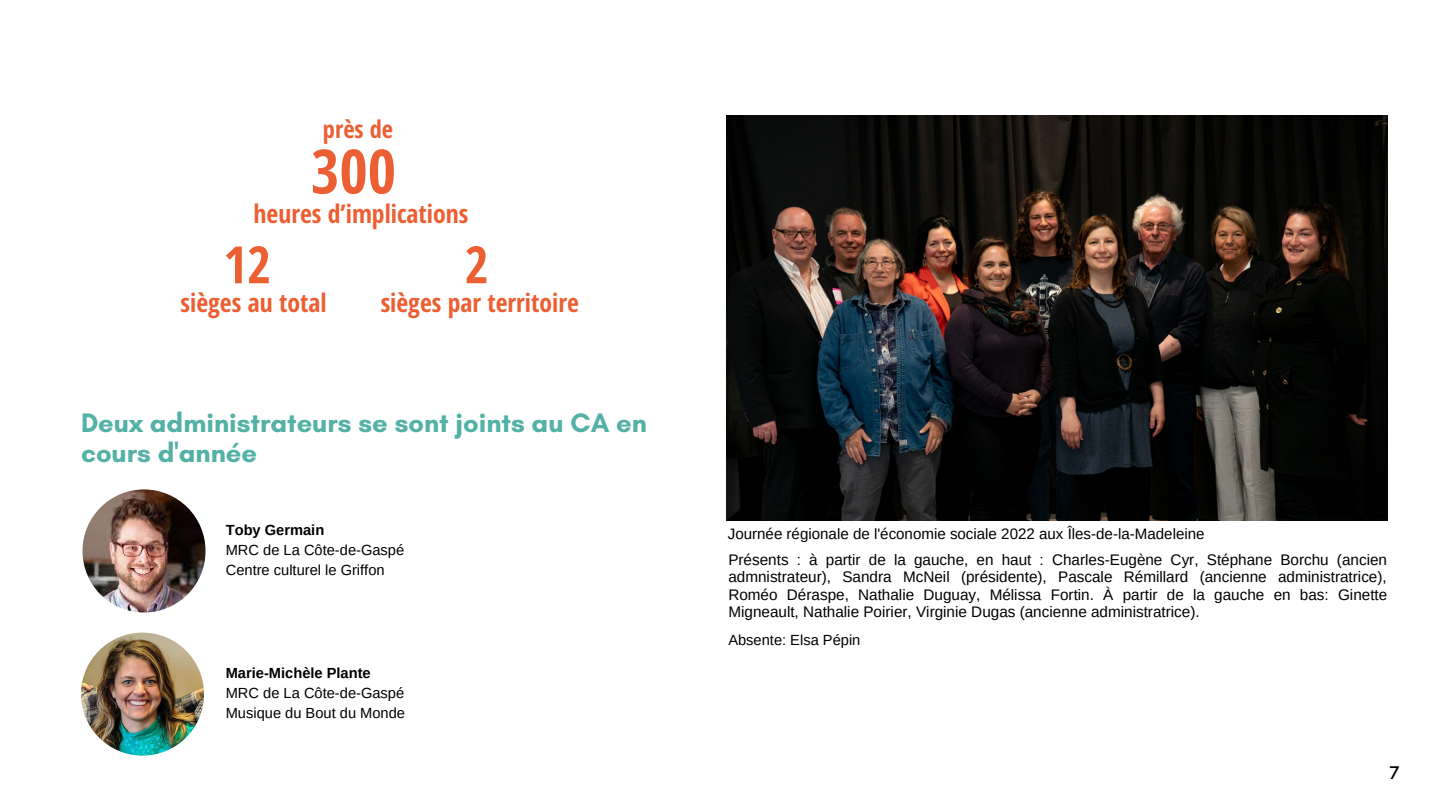
<style>
.page{position:relative;width:1440px;height:810px;background:#fff}
.page>*{position:absolute;margin:0;border:0;box-sizing:border-box;transform-origin:0 0}
.t1{font:700 61.2px "Open Sans Hebrew Condensed";color:#eb5f33}
.t2{font:700 51.4px "Open Sans Hebrew Condensed";color:#eb5f33}
.t3{font:700 27.2px/30px "Glacial Indifference";color:#53b1a6}
.t4{font:700 25.7px "Open Sans Hebrew Condensed";color:#eb5f33}
.t5{font:700 24.5px "Open Sans Hebrew Condensed";color:#eb5f33}
.t6{font:18px "Code Pro Normal LC";color:#000}
.t7{font:15.3px/17.2px "Arimo";color:#000;text-align:justify}
.t8{font:15.1px "Arimo";color:#000}
.t9{font:14.7px "Arimo";color:#000}
.t10{font:700 14.7px "Arimo";color:#000}
</style>
<div class="page">
<img style="left:726px;top:115px;width:662px;height:405px">
<img style="left:81px;top:633px;width:123px;height:123px;border-radius:50%">
<img style="left:82px;top:489px;width:124px;height:123px;border-radius:50%">
<p class="t5" style="left:323px;top:111px;width:72px">près de</p>
<p class="t1" style="left:311px;top:128px;width:86px">300</p>
<p class="t4" style="left:254px;top:195px;width:216px">heures d’implications</p>
<p class="t2" style="left:223px;top:228px;width:49px">12</p>
<p class="t4" style="left:181px;top:285px;width:147px">sièges au total</p>
<p class="t2" style="left:465px;top:228px;width:25px">2</p>
<p class="t4" style="left:381px;top:285px;width:200px">sièges par territoire</p>
<p class="t3" style="left:81px;top:407px;width:568px">Deux administrateurs se sont joints au CA en cours d'année</p>
<p class="t10" style="left:226px;top:522px;width:100px">Toby Germain</p>
<p class="t9" style="left:226px;top:542px;width:180px">MRC de La Côte-de-Gaspé</p>
<p class="t9" style="left:226px;top:562px;width:160px">Centre culturel le Griffon</p>
<p class="t10" style="left:226px;top:665px;width:147px">Marie-Michèle Plante</p>
<p class="t9" style="left:226px;top:685px;width:180px">MRC de La Côte-de-Gaspé</p>
<p class="t9" style="left:226px;top:705px;width:181px">Musique du Bout du Monde</p>
<p class="t8" style="left:728px;top:525px;width:478px">Journée régionale de l'économie sociale 2022 aux Îles-de-la-Madeleine</p>
<p class="t7" style="left:728px;top:551px;width:660px">Présents : à partir de la gauche, en haut : Charles-Eugène Cyr, Stéphane Borchu (ancien admnistrateur), Sandra McNeil (présidente), Pascale Rémillard (ancienne administratrice), Roméo Déraspe, Nathalie Duguay, Mélissa Fortin. À partir de la gauche en bas: Ginette Migneault, Nathalie Poirier, Virginie Dugas (ancienne administratrice).</p>
<p class="t9" style="left:728px;top:632px;width:134px">Absente: Elsa Pépin</p>
<p class="t6" style="left:1389px;top:762px;width:12px">7</p>
</div>
